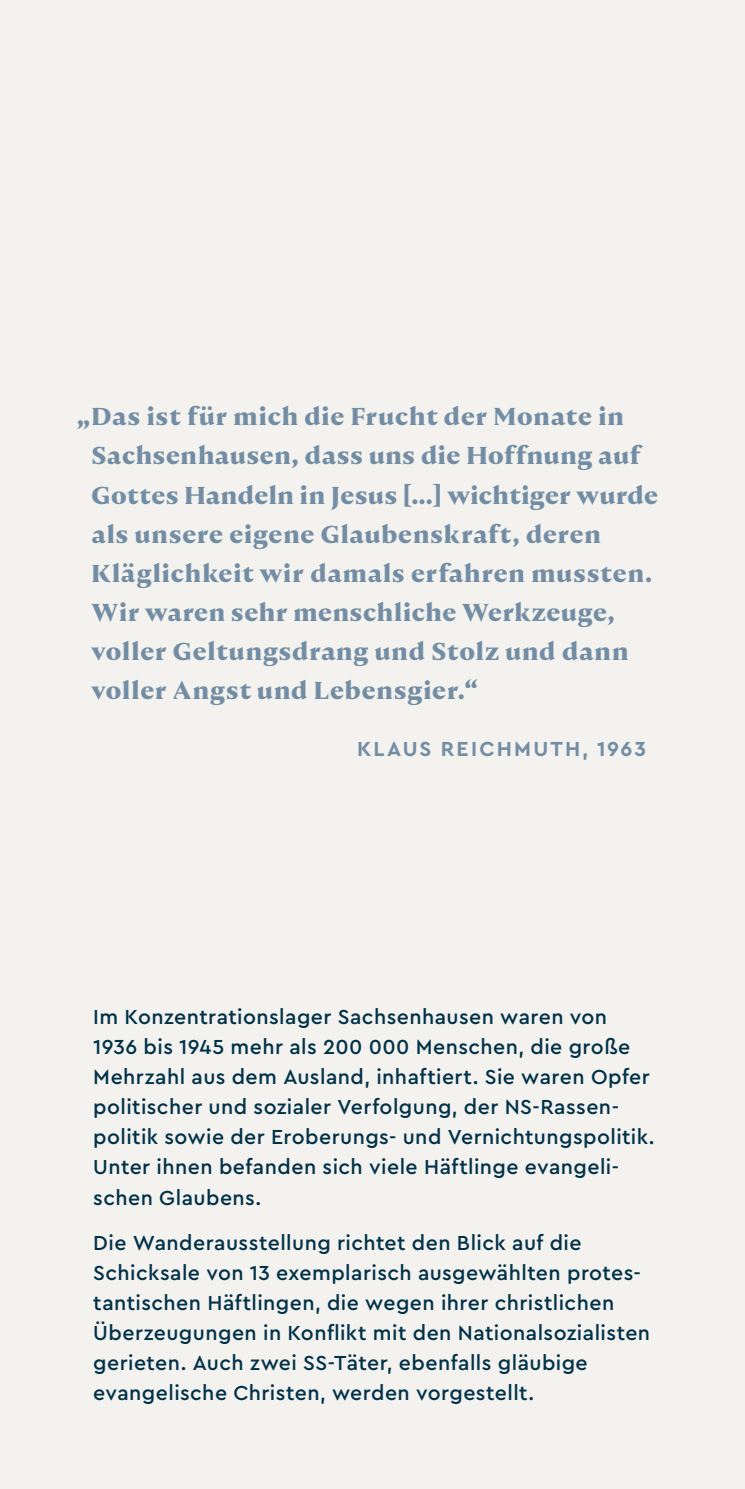
<style>
.page{position:relative;width:745px;height:1489px;background:#fff}
.page>*{position:absolute;margin:0;border:0;box-sizing:border-box;transform-origin:0 0}
.t1{font:700 24.5px/39px "Nocturne Serif";letter-spacing:.03em;color:#738da4}
.t2{font:500 21.25px/30px "Cera PRO";letter-spacing:.02em;color:#003149}
.t3{font:700 21.25px "Cera PRO";letter-spacing:.095em;color:#738da4}
</style>
<div class="page">
<div style="left:0;top:0;width:744px;height:1488px;background:#f3f2ee"></div>
<p class="t1" style="left:91px;top:397px;width:567px;text-indent:-15px">„Das ist für mich die Frucht der Monate in Sachsenhausen, dass uns die Hoffnung auf Gottes Handeln in Jesus […] wichtiger wurde als unsere eigene Glaubenskraft, deren Kläglichkeit wir damals erfahren mussten.<br>Wir waren sehr menschliche Werkzeuge, voller Geltungsdrang und Stolz und dann voller Angst und Lebensgier.“</p>
<p class="t3" style="left:357px;top:735px;width:290px">KLAUS REICHMUTH, 1963</p>
<p class="t2" style="left:93px;top:1001px;width:562px">Im Konzentrationslager Sachsenhausen waren von 1936 bis 1945 mehr als 200 000 Menschen, die große Mehrzahl aus dem Ausland, inhaftiert. Sie waren Opfer politischer und sozialer Verfolgung, der NS-Rassen&shy;politik sowie der Eroberungs- und Vernichtungspolitik.<br>Unter ihnen befanden sich viele Häftlinge evangeli&shy;schen Glaubens.</p>
<p class="t2" style="left:93px;top:1226px;width:558px">Die Wanderausstellung richtet den Blick auf die Schicksale von 13 exemplarisch ausgewählten protes&shy;tantischen Häftlingen, die wegen ihrer christlichen Überzeugungen in Konflikt mit den Nationalsozialisten gerieten. Auch zwei SS-Täter, ebenfalls gläubige evangelische Christen, werden vorgestellt.</p>
</div>
